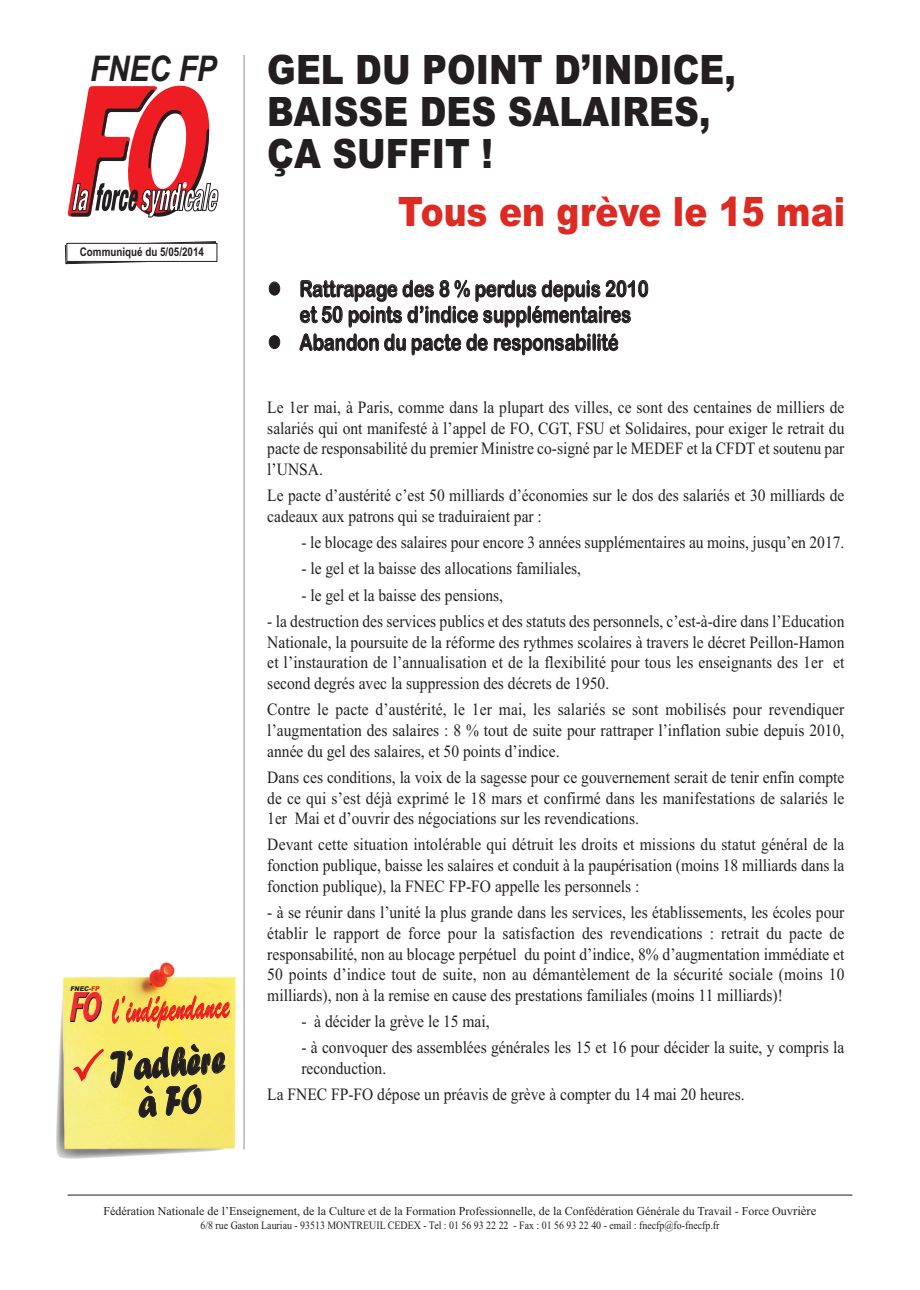
<style>
.page{position:relative;width:920px;height:1290px;background:#fff}
.page>*{position:absolute;margin:0;border:0;box-sizing:border-box;transform-origin:0 0}
.t1{font:41.7px/38.2px "Forte MT+FEJDZK";color:#231f20;text-align:center;scale:.78 1}
.t2{font:900 40.5px/42px "Arial";color:#231f20;scale:.85 1}
.t3{font:900 40.5px "Arial";color:#dd2a22;scale:.85 1}
.t4{font:39.3px "Brush Script MT+SCCFYK";color:#eb1d23;scale:.64 1}
.t5{font:italic 700 35.4px "Arial Narrow";color:#231f20}
.t6{font:22.2px/26.8px "Arial Rounded MT Bold";letter-spacing:-.005em;color:#231f20;scale:.82 1}
.t7{font:17.25px/20.7px "Times New Roman";color:#231f20;text-align:justify;scale:.9 1}
.t8{font:12px "Times New Roman";color:#231f20}
.t9{font:700 12px "Arial Narrow";color:#231f20}
.t10{font:11.25px "Times New Roman";color:#231f20;scale:.88 1}
.t11{font:italic 6.6px "Arial Black+FOZEPD";color:#231f20;scale:.93 1}
.s1{color:#eb1d23}
.s2{font-size:12.75px}
</style>
<div class="page">
<svg style="left:67px;top:86px;width:152px;height:132px"></svg>
<hr style="left:68px;top:1195px;width:784px;height:1px;background:#231f20">
<svg style="left:65px;top:241px;width:152px;height:23px"></svg>
<div style="left:67px;top:243px;width:150px;height:18px;background:#fff"></div>
<div style="left:66px;top:243px;width:151px;height:19px;border:1px solid #231f20"></div>
<img style="left:56px;top:962px;width:180px;height:197px">
<img style="left:70px;top:992px;width:31px;height:29px">
<hr style="left:243px;top:55px;width:2px;height:1095px;background:#b4b5b8">
<svg style="left:73px;top:1049px;width:32px;height:32px"></svg>
<h3 class="t5" style="left:90px;top:48px;width:128px">FNEC FP</h3>
<h2 class="t2" style="left:267px;top:49px;width:553px">GEL DU POINT D’INDICE,<br>BAISSE DES SALAIRES,<br>ÇA SUFFIT !</h2>
<h2 class="t3" style="left:398px;top:189px;width:527px">Tous en grève le 15 mai</h2>
<p class="t9" style="left:80px;top:244px;width:126px">Communiqué du 5/05/2014</p>
<p class="t11" style="left:70px;top:984px;width:35px">FNEC-<span class="s1">FP</span></p>
<h3 class="t4" style="left:111px;top:986px;width:185px;rotate:-3deg">l’indépendance</h3>
<h1 class="t1" style="left:108px;top:1047px;width:150px;rotate:-4deg">J’adhère à FO</h1>
<p class="t6" style="left:300px;top:275px;width:427px">Rattrapage des 8 % perdus depuis 2010 et 50 points d’indice supplémentaires<br>Abandon du pacte de responsabilité</p>
<p class="t7" style="left:267px;top:397px;width:643px">Le 1er mai, à Paris, comme dans la plupart des villes, ce sont des centaines de milliers de salariés qui ont manifesté à l’appel de FO, CGT, FSU et Solidaires, pour exiger le retrait du pacte de responsabilité du premier Ministre co-signé par le MEDEF et la CFDT et soutenu par l’UNSA.</p>
<p class="t7" style="left:267px;top:485px;width:643px">Le pacte d’austérité c’est 50 milliards d’économies sur le dos des salariés et 30 milliards de cadeaux aux patrons qui se traduiraient par :</p>
<p class="t7" style="left:301px;top:532px;width:605px">- le blocage des salaires pour encore 3 années supplémentaires au moins, jusqu’en 2017.</p>
<p class="t7" style="left:301px;top:558px;width:312px">- le gel et la baisse des allocations familiales,</p>
<p class="t7" style="left:301px;top:584px;width:226px">- le gel et la baisse des pensions,</p>
<p class="t7" style="left:267px;top:610px;width:643px">- la destruction des services publics et des statuts des personnels, c’est-à-dire dans l’Education Nationale, la poursuite de la réforme des rythmes scolaires à travers le décret Peillon-Hamon et l’instauration de l’annualisation et de la flexibilité pour tous les enseignants des 1er et second degrés avec la suppression des décrets de 1950.</p>
<p class="t7" style="left:267px;top:699px;width:643px">Contre le pacte d’austérité, le 1er mai, les salariés se sont mobilisés pour revendiquer l’augmentation des salaires : 8 % tout de suite pour rattraper l’inflation subie depuis 2010, année du gel des salaires, et 50 points d’indice.</p>
<p class="t7" style="left:267px;top:766px;width:643px">Dans ces conditions, la voix de la sagesse pour ce gouvernement serait de tenir enfin compte de ce qui s’est déjà exprimé le 18 mars et confirmé dans les manifestations de salariés le 1er Mai et d’ouvrir des négociations sur les revendications.</p>
<p class="t7" style="left:267px;top:834px;width:643px">Devant cette situation intolérable qui détruit les droits et missions du statut général de la fonction publique, baisse les salaires et conduit à la paupérisation (moins 18 milliards dans la fonction publique), la FNEC FP-FO appelle les personnels :</p>
<p class="t7" style="left:267px;top:902px;width:643px">- à se réunir dans l’unité la plus grande dans les services, les établissements, les écoles pour établir le rapport de force pour la satisfaction des revendications : retrait du pacte de responsabilité, non au blocage perpétuel du point d’indice, 8% d’augmentation immédiate et 50 points d’indice tout de suite, non au démantèlement de la sécurité sociale (moins 10 milliards), non à la remise en cause des prestations familiales (moins 11 milliards)!</p>
<p class="t7" style="left:301px;top:1011px;width:211px">- à décider la grève le 15 mai,</p>
<p class="t7" style="left:301px;top:1037px;width:605px">- à convoquer des assemblées générales les 15 et 16 pour décider la suite, y compris la reconduction.</p>
<p class="t7" style="left:267px;top:1084px;width:532px">La FNEC FP-FO dépose un préavis de grève à compter du 14 mai 20 heures.</p>
<p class="t8" style="left:104px;top:1204px;width:714px">Fédération Nationale de l’Enseignement, de la Culture et de la Formation Professionnelle, de la Confédération Générale du Travail - Force Ou<span class="s2">vrière</span></p>
<p class="t10" style="left:200px;top:1218px;width:591px">6/8 rue Gaston Lauriau - 93513 MONTREUIL CEDEX - Tel : 01 56 93 22 22 - Fax : 01 56 93 22 40 - email : fnecfp@fo-fnecfp.fr</p>
</div>
